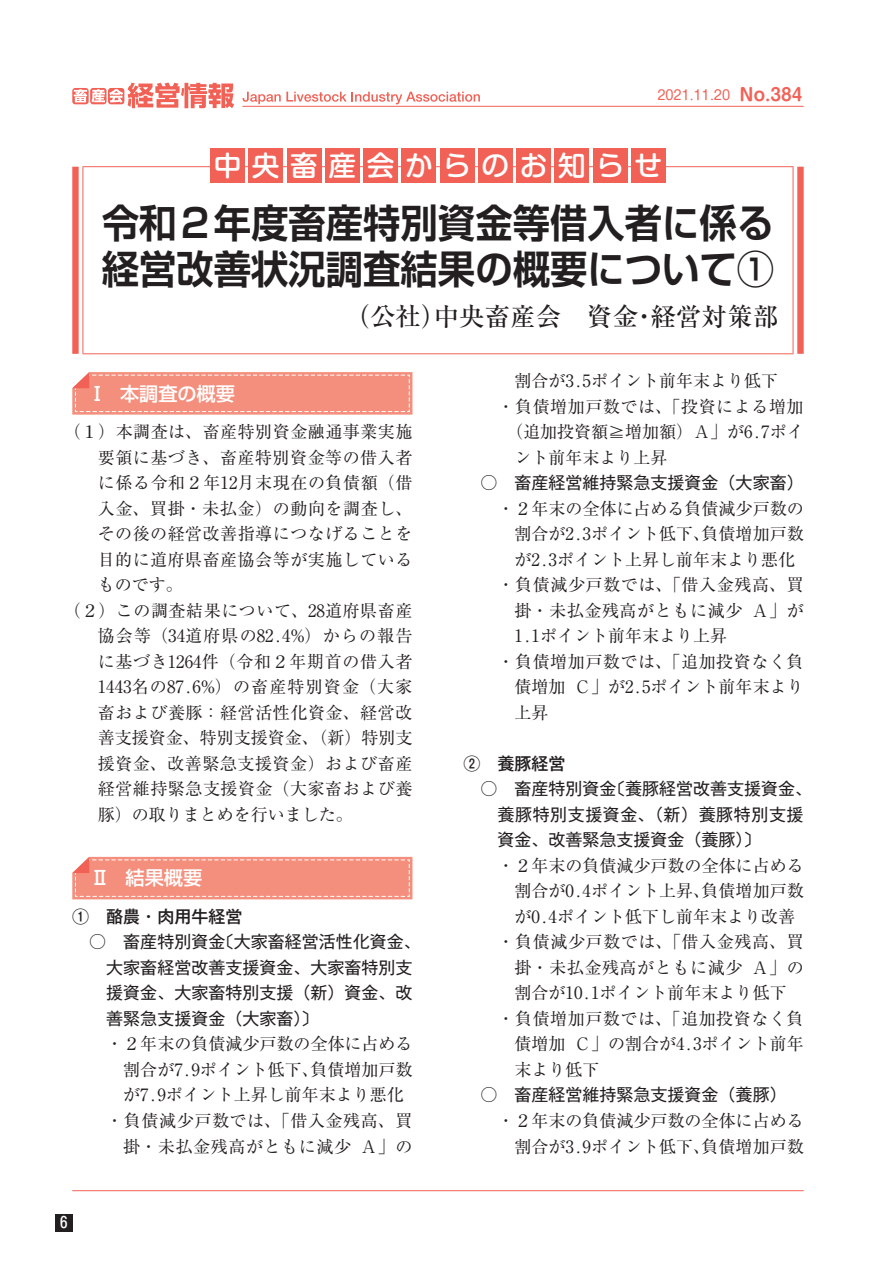
<style>
.page{position:relative;width:893px;height:1263px;background:#fff}
.page>*{position:absolute;margin:0;border:0;box-sizing:border-box;transform-origin:0 0}
.t1{font:700 39.3px/45.8px "Shin Go Pr 6 N De";color:#231f20;scale:.95 1}
.t2{font:500 27.6px "Shin M Go Pr 6 N";letter-spacing:.385em;color:#fff}
.t3{font:500 25.5px "Ryumin Pr 6 N";color:#231f20}
.t4{font:500 19.2px "Shin Go Pr 6 N";color:#fff}
.t5{font:16.95px/25.5px "Ryumin Pr 6 N";color:#231f20;text-align:right}
.t6{font:16.95px "Ryumin Pr 6 N";letter-spacing:.035em;color:#231f20}
.t7{font:16.95px/25.5px "Gothic MB101 Pr 6 N";color:#231f20}
.t8{font:16.95px "Ryumin Pr 6 N";letter-spacing:.03em;color:#231f20}
.t9{font:16.95px "Ryumin Pr 6 N";letter-spacing:.07em;color:#231f20}
.t10{font:16.95px "Ryumin Pr 6 N";letter-spacing:.04em;color:#231f20}
.t11{font:500 16.95px "Gothic MB101 Pr 6 N";color:#231f20}
.t12{font:500 14.85px "Shin M Go Pr 6 N";color:#fff}
.t13{font:13.35px "Shin M Go Pr 6 N";color:#f16156}
.s1{font-family:"Shin M Go Pr 6 N De";font-weight:700;font-size:16.95px}
</style>
<div class="page">
<svg style="left:243px;top:92px;width:237px;height:12px"></svg>
<hr style="left:72px;top:1190px;width:732px;height:1px;background:#f16156">
<hr style="left:242px;top:106px;width:562px;height:1px;background:#f16156">
<svg style="left:72px;top:88px;width:17px;height:16px"></svg>
<svg style="left:74px;top:83px;width:160px;height:25px"></svg>
<div style="left:55px;top:1214px;width:17px;height:17px;background:#231f20"></div>
<hr style="left:82px;top:166px;width:711px;height:1px;background:#f16156">
<hr style="left:82px;top:167px;width:1px;height:186px;background:#f16156">
<hr style="left:793px;top:167px;width:1px;height:186px;background:#f16156">
<hr style="left:82px;top:353px;width:711px;height:1px;background:#f16156">
<div style="left:72px;top:167px;width:7px;height:187px;background:#f16156"></div>
<div style="left:797px;top:167px;width:7px;height:187px;background:#f16156"></div>
<div style="left:402px;top:149px;width:34px;height:34px;background:#f16156"></div>
<div style="left:210px;top:149px;width:34px;height:34px;background:#f16156"></div>
<div style="left:440px;top:149px;width:34px;height:34px;background:#f16156"></div>
<div style="left:593px;top:149px;width:34px;height:34px;background:#f16156"></div>
<div style="left:249px;top:149px;width:34px;height:34px;background:#f16156"></div>
<div style="left:478px;top:149px;width:34px;height:34px;background:#f16156"></div>
<div style="left:631px;top:149px;width:34px;height:34px;background:#f16156"></div>
<div style="left:287px;top:149px;width:34px;height:34px;background:#f16156"></div>
<div style="left:517px;top:149px;width:34px;height:34px;background:#f16156"></div>
<div style="left:325px;top:149px;width:34px;height:34px;background:#f16156"></div>
<div style="left:555px;top:149px;width:34px;height:34px;background:#f16156"></div>
<div style="left:364px;top:149px;width:34px;height:34px;background:#f16156"></div>
<svg style="left:72px;top:372px;width:340px;height:43px;background:#f59483"></svg>
<svg style="left:72px;top:857px;width:340px;height:42px;background:#f59382"></svg>
<p class="t13" style="left:657px;top:84px;width:147px">2021.11.20 <span class="s1">No.384</span></p>
<h2 class="t2" style="left:214px;top:143px;width:450px">中央畜産会からのお知らせ</h2>
<h1 class="t1" style="left:102px;top:199px;width:709px">令和２年度畜産特別資金等借入者に係る経営改善状況調査結果の概要について①</h1>
<h3 class="t3" style="left:344px;top:296px;width:435px">（公社）中央畜産会　資金・経営対策部</h3>
<p class="t4" style="left:88px;top:378px;width:149px">Ⅰ　本調査の概要</p>
<p class="t8" style="left:64px;top:418px;width:350px">（１）本調査は、畜産特別資金融通事業実施</p>
<p class="t8" style="left:98px;top:444px;width:316px">要領に基づき、畜産特別資金等の借入者</p>
<p class="t6" style="left:98px;top:469px;width:316px">に係る令和２年12月末現在の負債額（借</p>
<p class="t6" style="left:98px;top:495px;width:316px">入金、買掛・未払金）の動向を調査し、</p>
<p class="t8" style="left:98px;top:520px;width:316px">その後の経営改善指導につなげることを</p>
<p class="t8" style="left:98px;top:546px;width:316px">目的に道府県畜産協会等が実施している</p>
<p class="t5" style="left:98px;top:571px;width:87px">ものです。</p>
<p class="t6" style="left:64px;top:597px;width:350px">（２）この調査結果について、28道府県畜産</p>
<p class="t9" style="left:98px;top:622px;width:316px">協会等（34道府県の82.4%）からの報告</p>
<p class="t10" style="left:98px;top:648px;width:316px">に基づき1264件（令和２年期首の借入者</p>
<p class="t9" style="left:98px;top:673px;width:316px">1443名の87.6%）の畜産特別資金（大家</p>
<p class="t6" style="left:98px;top:699px;width:316px">畜および養豚：経営活性化資金、経営改</p>
<p class="t5" style="left:98px;top:724px;width:316px">善支援資金、特別支援資金、（新）特別支</p>
<p class="t8" style="left:98px;top:750px;width:316px">援資金、改善緊急支援資金）および畜産</p>
<p class="t8" style="left:98px;top:776px;width:316px">経営維持緊急支援資金（大家畜および養</p>
<p class="t5" style="left:98px;top:801px;width:257px">豚）の取りまとめを行いました。</p>
<p class="t4" style="left:90px;top:862px;width:113px">Ⅱ　結果概要</p>
<p class="t11" style="left:72px;top:902px;width:172px">①　酪農・肉用牛経営</p>
<p class="t7" style="left:106px;top:928px;width:316px;text-indent:-17px">○　畜産特別資金〔大家畜経営活性化資金、大家畜経営改善支援資金、大家畜特別支援資金、大家畜特別支援（新）資金、改善緊急支援資金（大家畜）〕</p>
<p class="t5" style="left:106px;top:1030px;width:308px">・２年末の負債減少戸数の全体に占める</p>
<p class="t5" style="left:123px;top:1056px;width:291px">割合が7.9ポイント低下、負債増加戸数</p>
<p class="t5" style="left:123px;top:1081px;width:282px">が7.9ポイント上昇し前年末より悪化</p>
<p class="t6" style="left:106px;top:1107px;width:308px">・負債減少戸数では、「借入金残高、買</p>
<p class="t6" style="left:123px;top:1133px;width:291px">掛・未払金残高がともに減少 Ａ」の</p>
<p class="t12" style="left:60px;top:1210px;width:9px">6</p>
<p class="t5" style="left:514px;top:367px;width:265px">割合が3.5ポイント前年末より低下</p>
<p class="t6" style="left:497px;top:393px;width:308px">・負債増加戸数では、「投資による増加</p>
<p class="t5" style="left:506px;top:418px;width:299px">（追加投資額≧増加額）Ａ」が6.7ポイ</p>
<p class="t5" style="left:514px;top:444px;width:155px">ント前年末より上昇</p>
<p class="t7" style="left:480px;top:469px;width:325px">○　畜産経営維持緊急支援資金（大家畜）</p>
<p class="t5" style="left:497px;top:495px;width:308px">・２年末の全体に占める負債減少戸数の</p>
<p class="t5" style="left:514px;top:520px;width:291px">割合が2.3ポイント低下、負債増加戸数</p>
<p class="t5" style="left:514px;top:546px;width:282px">が2.3ポイント上昇し前年末より悪化</p>
<p class="t6" style="left:497px;top:571px;width:308px">・負債減少戸数では、「借入金残高、買</p>
<p class="t6" style="left:514px;top:597px;width:291px">掛・未払金残高がともに減少Ａ」が</p>
<p class="t5" style="left:514px;top:622px;width:214px">1.1ポイント前年末より上昇</p>
<p class="t6" style="left:497px;top:648px;width:308px">・負債増加戸数では、「追加投資なく負</p>
<p class="t5" style="left:514px;top:673px;width:291px">債増加Ｃ」が2.5ポイント前年末より</p>
<p class="t5" style="left:514px;top:699px;width:36px">上昇</p>
<p class="t11" style="left:463px;top:749px;width:104px">②　養豚経営</p>
<p class="t7" style="left:497px;top:775px;width:316px;text-indent:-17px">○　畜産特別資金〔養豚経営改善支援資金、養豚特別支援資金、（新）養豚特別支援資金、改善緊急支援資金（養豚）〕</p>
<p class="t5" style="left:497px;top:852px;width:308px">・２年末の負債減少戸数の全体に占める</p>
<p class="t5" style="left:514px;top:877px;width:291px">割合が0.4ポイント上昇、負債増加戸数</p>
<p class="t5" style="left:514px;top:903px;width:282px">が0.4ポイント低下し前年末より改善</p>
<p class="t6" style="left:497px;top:929px;width:308px">・負債減少戸数では、「借入金残高、買</p>
<p class="t6" style="left:514px;top:954px;width:291px">掛・未払金残高がともに減少Ａ」の</p>
<p class="t5" style="left:514px;top:979px;width:274px">割合が10.1ポイント前年末より低下</p>
<p class="t6" style="left:497px;top:1005px;width:308px">・負債増加戸数では、「追加投資なく負</p>
<p class="t5" style="left:514px;top:1030px;width:291px">債増加Ｃ」の割合が4.3ポイント前年</p>
<p class="t5" style="left:514px;top:1056px;width:87px">末より低下</p>
<p class="t7" style="left:480px;top:1081px;width:308px">○　畜産経営維持緊急支援資金（養豚）</p>
<p class="t5" style="left:497px;top:1107px;width:308px">・２年末の負債減少戸数の全体に占める割合が3.9ポイント低下、負債増加戸数</p>
</div>
